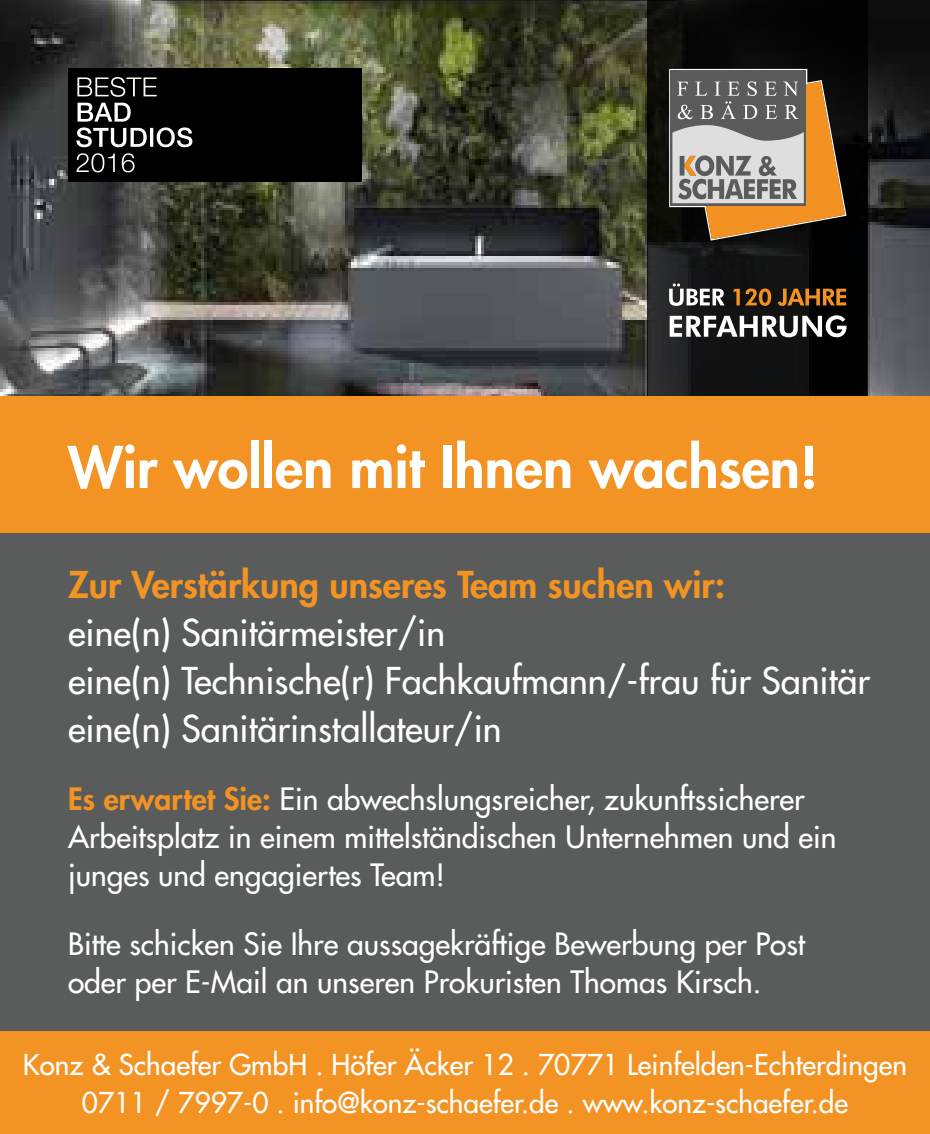
<style>
.page{position:relative;width:930px;height:1134px;background:#fff}
.page>*{position:absolute;margin:0;border:0;box-sizing:border-box;transform-origin:0 0}
.t1{font:800 56px "Futura Std";color:#fff}
.t2{font:500 36px/48px "Futura Std";color:#fff}
.t3{font:800 36px "Futura Std";color:#f39323}
.t4{font:500 30px/38px "Futura Std";color:#fff}
.t5{font:500 28px/38px "Futura Std";color:#fff;text-align:center}
.s1{font-weight:800;color:#f39323}
</style>
<div class="page">
<img style="left:0;top:0;width:930px;height:397px">
<svg style="left:647px;top:0;width:220px;height:396px;background:#0d0e0d"></svg>
<div style="left:0;top:533px;width:930px;height:499px;background:#5a5c5b"></div>
<svg style="left:669px;top:69px;width:177px;height:172px;background:#907c65"></svg>
<div style="left:0;top:1032px;width:930px;height:102px;background:#f39323"></div>
<div style="left:0;top:397px;width:930px;height:136px;background:#f39323"></div>
<div style="left:68px;top:68px;width:293px;height:113px;background:#000"></div>
<svg style="left:76px;top:153px;width:58px;height:19px"></svg>
<svg style="left:76px;top:103px;width:116px;height:44px"></svg>
<svg style="left:77px;top:77px;width:80px;height:20px"></svg>
<svg style="left:669px;top:283px;width:55px;height:23px"></svg>
<svg style="left:733px;top:288px;width:38px;height:18px"></svg>
<svg style="left:778px;top:289px;width:68px;height:17px"></svg>
<svg style="left:670px;top:315px;width:176px;height:22px"></svg>
<h1 class="t1" style="left:68px;top:432px;width:751px">Wir wollen mit Ihnen wachsen!</h1>
<p class="t3" style="left:68px;top:562px;width:658px">Zur Verstärkung unseres Team suchen wir:</p>
<p class="t2" style="left:68px;top:609px;width:803px">eine(n) Sanitärmeister/in<br>eine(n) Technische(r) Fachkaufmann/-frau für Sanitär eine(n) Sanitärinstallateur/in</p>
<p class="t4" style="left:68px;top:780px;width:770px"><span class="s1">Es erwartet Sie:</span> Ein abwechslungsreicher, zukunftssicherer<br>Arbeitsplatz in einem mittelständischen Unternehmen und ein junges und engagiertes Team!</p>
<p class="t4" style="left:68px;top:925px;width:738px">Bitte schicken Sie Ihre aussagekräftige Bewerbung per Post oder per E-Mail an unseren Prokuristen Thomas Kirsch.</p>
<p class="t5" style="left:23px;top:1045px;width:886px">Konz &amp; Schaefer GmbH . Höfer Äcker 12 . 70771 Leinfelden-Echterdingen<br>0711 / 7997-0 . info@konz-schaefer.de . www.konz-schaefer.de</p>
</div>
